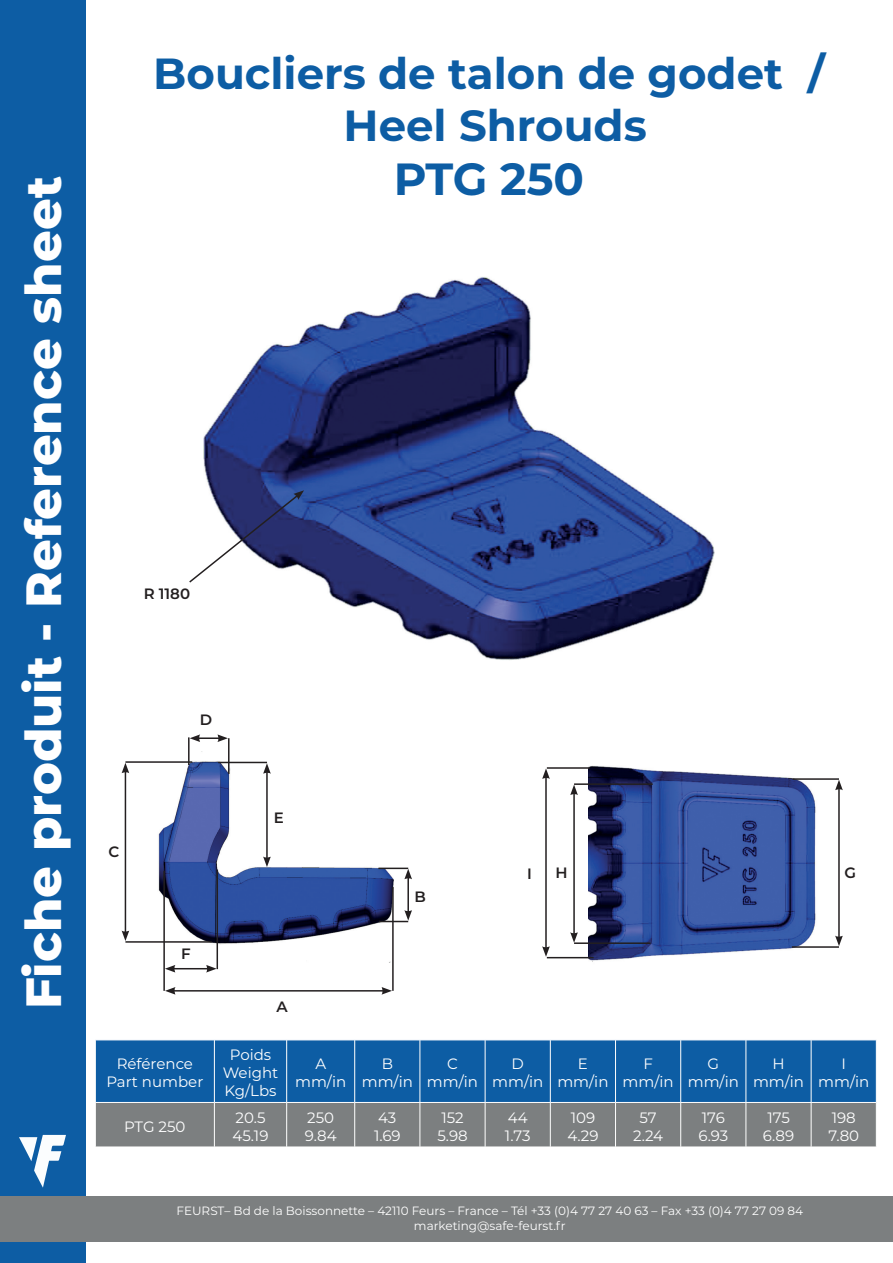
<style>
.page{position:relative;width:893px;height:1263px;background:#fff}
.page>*{position:absolute;margin:0;border:0;box-sizing:border-box;transform-origin:0 0}
.t1{font:800 49.5px "Montserrat";color:#fff}
.t2{font:700 45px "Montserrat";letter-spacing:-.005em;color:#0d5da4}
.t3{font:700 43.5px/52.2px "Montserrat";color:#0d5da4;text-align:center}
.t4{font:15px/18px "Montserrat";color:#fff;text-align:center}
.t5{font:600 15px "Montserrat";color:#231f20}
.t6{font:12px/14.4px "Montserrat";color:#fff;text-align:center}
</style>
<div class="page">
<div style="left:0;top:0;width:85px;height:1263px;background:#0d5da4"></div>
<div style="left:0;top:1196px;width:893px;height:46px;background:#7c7f80"></div>
<svg style="left:19px;top:1135px;width:47px;height:52px"></svg>
<div style="left:96px;top:1041px;width:780px;height:61px;background:#0d5da4"></div>
<div style="left:96px;top:1103px;width:780px;height:44px;background:#7c7f80"></div>
<hr style="left:214px;top:1040px;width:1px;height:62px;background:#fff">
<hr style="left:286px;top:1040px;width:1px;height:62px;background:#fff">
<hr style="left:354px;top:1040px;width:1px;height:62px;background:#fff">
<hr style="left:420px;top:1040px;width:1px;height:62px;background:#fff">
<hr style="left:485px;top:1040px;width:1px;height:62px;background:#fff">
<hr style="left:550px;top:1040px;width:1px;height:62px;background:#fff">
<hr style="left:615px;top:1040px;width:1px;height:62px;background:#fff">
<hr style="left:680px;top:1040px;width:1px;height:62px;background:#fff">
<hr style="left:746px;top:1040px;width:1px;height:62px;background:#fff">
<hr style="left:811px;top:1040px;width:1px;height:62px;background:#fff">
<hr style="left:214px;top:1103px;width:1px;height:44px;background:#fff">
<hr style="left:286px;top:1103px;width:1px;height:44px;background:#fff">
<hr style="left:354px;top:1103px;width:1px;height:44px;background:#fff">
<hr style="left:420px;top:1103px;width:1px;height:44px;background:#fff">
<hr style="left:485px;top:1103px;width:1px;height:44px;background:#fff">
<hr style="left:550px;top:1103px;width:1px;height:44px;background:#fff">
<hr style="left:615px;top:1103px;width:1px;height:44px;background:#fff">
<hr style="left:680px;top:1103px;width:1px;height:44px;background:#fff">
<hr style="left:746px;top:1103px;width:1px;height:44px;background:#fff">
<hr style="left:811px;top:1103px;width:1px;height:44px;background:#fff">
<hr style="left:125px;top:771px;width:1px;height:162px;background:#231f20">
<svg style="left:122px;top:763px;width:7px;height:10px"></svg>
<svg style="left:122px;top:930px;width:7px;height:11px"></svg>
<hr style="left:173px;top:968px;width:35px;height:1px;background:#231f20">
<svg style="left:165px;top:965px;width:10px;height:7px"></svg>
<svg style="left:206px;top:965px;width:11px;height:7px"></svg>
<hr style="left:173px;top:990px;width:211px;height:1px;background:#231f20">
<svg style="left:165px;top:987px;width:10px;height:8px"></svg>
<svg style="left:382px;top:987px;width:10px;height:8px"></svg>
<hr style="left:407px;top:877px;width:2px;height:35px;background:#231f20">
<svg style="left:404px;top:869px;width:8px;height:10px"></svg>
<hr style="left:573px;top:793px;width:2px;height:141px;background:#231f20">
<svg style="left:570px;top:785px;width:8px;height:10px"></svg>
<svg style="left:570px;top:932px;width:8px;height:11px"></svg>
<hr style="left:545px;top:777px;width:2px;height:171px;background:#231f20">
<svg style="left:542px;top:768px;width:8px;height:11px"></svg>
<svg style="left:542px;top:946px;width:8px;height:11px"></svg>
<hr style="left:838px;top:788px;width:2px;height:150px;background:#231f20">
<svg style="left:835px;top:780px;width:8px;height:10px"></svg>
<svg style="left:835px;top:936px;width:8px;height:10px"></svg>
<hr style="left:198px;top:737px;width:22px;height:2px;background:#231f20">
<svg style="left:190px;top:734px;width:10px;height:8px"></svg>
<svg style="left:217px;top:734px;width:11px;height:8px"></svg>
<img style="left:203px;top:276px;width:511px;height:384px">
<svg style="left:189px;top:490px;width:115px;height:94px"></svg>
<img style="left:589px;top:765px;width:227px;height:197px">
<img style="left:158px;top:761px;width:236px;height:201px">
<hr style="left:378px;top:868px;width:30px;height:1px;background:#231f20">
<svg style="left:379px;top:910px;width:33px;height:12px"></svg>
<hr style="left:392px;top:887px;width:2px;height:104px;background:#231f20">
<hr style="left:163px;top:871px;width:2px;height:120px;background:#231f20">
<hr style="left:217px;top:870px;width:1px;height:99px;background:#231f20">
<hr style="left:125px;top:761px;width:67px;height:2px;background:#231f20">
<hr style="left:218px;top:762px;width:49px;height:1px;background:#231f20">
<hr style="left:125px;top:941px;width:87px;height:2px;background:#231f20">
<hr style="left:793px;top:778px;width:46px;height:2px;background:#231f20">
<hr style="left:792px;top:946px;width:47px;height:2px;background:#231f20">
<hr style="left:547px;top:767px;width:43px;height:2px;background:#231f20">
<hr style="left:547px;top:957px;width:47px;height:1px;background:#231f20">
<hr style="left:574px;top:942px;width:77px;height:2px;background:#231f20">
<hr style="left:574px;top:783px;width:79px;height:2px;background:#231f20">
<hr style="left:188px;top:737px;width:2px;height:28px;background:#231f20">
<hr style="left:228px;top:738px;width:2px;height:36px;background:#231f20">
<hr style="left:266px;top:771px;width:2px;height:88px;background:#231f20">
<svg style="left:263px;top:763px;width:8px;height:11px"></svg>
<svg style="left:263px;top:856px;width:8px;height:11px"></svg>
<h1 class="t1" style="left:7px;top:1009px;width:834px;rotate:-90deg">Fiche produit - Reference sheet</h1>
<h3 class="t3" style="left:153px;top:45px;width:673px">Boucliers de talon de godet /<br>Heel Shrouds</h3>
<h2 class="t2" style="left:394px;top:147px;width:192px">PTG 250</h2>
<p class="t5" style="left:144px;top:583px;width:48px">R 1180</p>
<p class="t5" style="left:200px;top:709px;width:14px">D</p>
<p class="t5" style="left:108px;top:840px;width:12px">C</p>
<p class="t5" style="left:181px;top:943px;width:11px">F</p>
<p class="t5" style="left:274px;top:806px;width:12px">E</p>
<p class="t5" style="left:276px;top:996px;width:13px">A</p>
<p class="t5" style="left:415px;top:886px;width:13px">B</p>
<p class="t5" style="left:527px;top:863px;width:6px">I</p>
<p class="t5" style="left:555px;top:862px;width:14px">H</p>
<p class="t5" style="left:844px;top:862px;width:13px">G</p>
<p class="t4" style="left:106px;top:1054px;width:99px">Référence<br>Part number</p>
<p class="t4" style="left:223px;top:1045px;width:57px">Poids<br>Weight<br>Kg/Lbs</p>
<p class="t4" style="left:295px;top:1054px;width:53px">A mm/in</p>
<p class="t4" style="left:362px;top:1054px;width:53px">B mm/in</p>
<p class="t4" style="left:427px;top:1054px;width:53px">C mm/in</p>
<p class="t4" style="left:492px;top:1054px;width:53px">D mm/in</p>
<p class="t4" style="left:557px;top:1054px;width:53px">E mm/in</p>
<p class="t4" style="left:623px;top:1054px;width:53px">F mm/in</p>
<p class="t4" style="left:688px;top:1054px;width:53px">G mm/in</p>
<p class="t4" style="left:753px;top:1054px;width:53px">H mm/in</p>
<p class="t4" style="left:818px;top:1054px;width:53px">I mm/in</p>
<p class="t4" style="left:124px;top:1117px;width:63px">PTG 250</p>
<p class="t4" style="left:233px;top:1108px;width:37px;text-align:left">20.5<br>45.19</p>
<p class="t4" style="left:305px;top:1108px;width:33px;text-align:left">250<br>9.84</p>
<p class="t4" style="left:374px;top:1108px;width:28px;text-align:left">43<br>1.69</p>
<p class="t4" style="left:437px;top:1108px;width:32px;text-align:left">152<br>5.98</p>
<p class="t4" style="left:505px;top:1108px;width:27px;text-align:left">44<br>1.73</p>
<p class="t4" style="left:567px;top:1108px;width:33px;text-align:left">109<br>4.29</p>
<p class="t4" style="left:633px;top:1108px;width:32px">57<br>2.24</p>
<p class="t4" style="left:698px;top:1108px;width:31px;text-align:left">176<br>6.93</p>
<p class="t4" style="left:763px;top:1108px;width:33px;text-align:left">175<br>6.89</p>
<p class="t4" style="left:828px;top:1108px;width:32px;text-align:left">198<br>7.80</p>
<p class="t6" style="left:177px;top:1203px;width:628px">FEURST– Bd de la Boissonnette – 42110 Feurs – France – Tél +33 (0)4 77 27 40 63 – Fax +33 (0)4 77 27 09 84 marketing@safe-feurst.fr</p>
</div>
